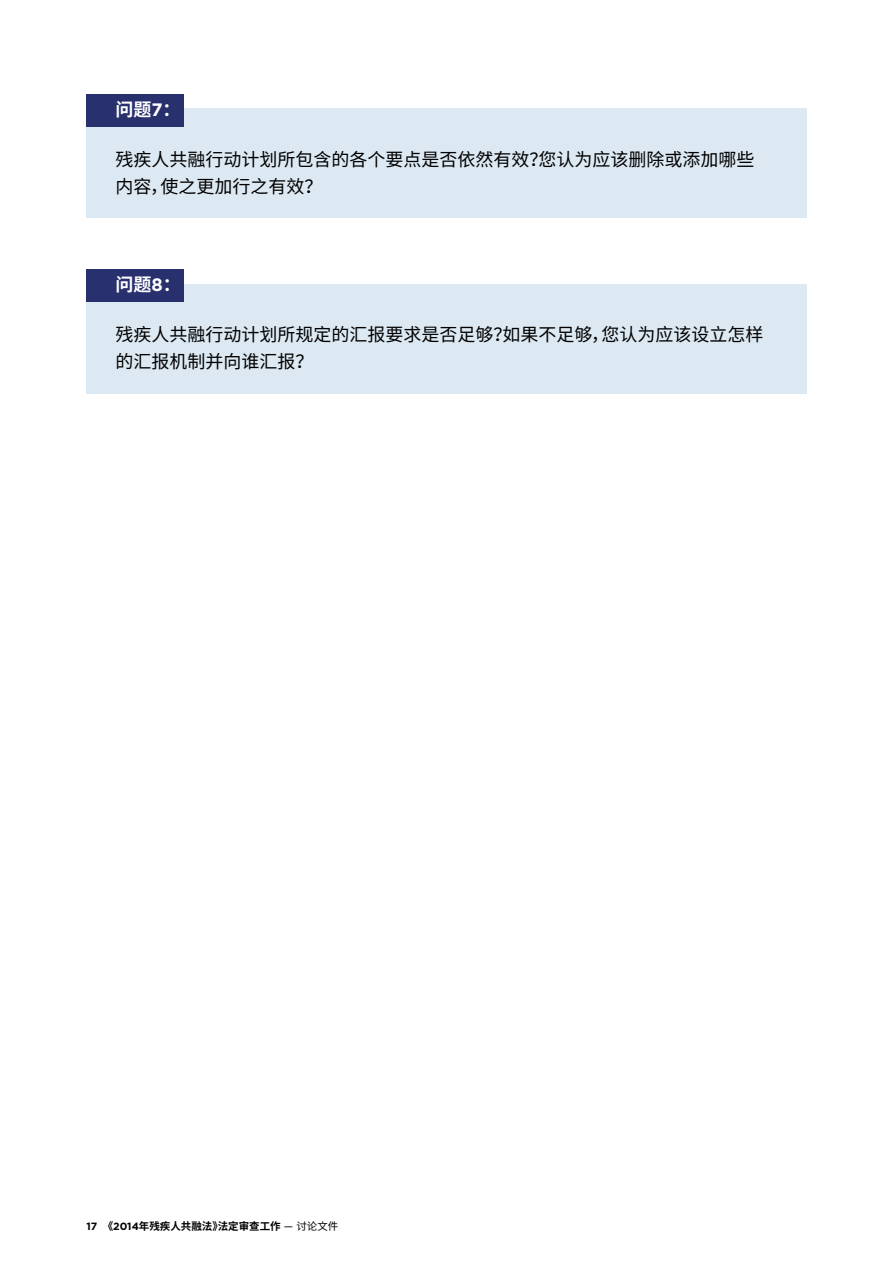
<style>
.page{position:relative;width:893px;height:1263px;background:#fff}
.page>*{position:absolute;margin:0;border:0;box-sizing:border-box;transform-origin:0 0}
.t1{font:18px/27px "Noto Sans CJ Ksc";color:#000}
.t2{font:700 18px "Noto Sans CJ Ksc";color:#fff}
.t3{font:700 10.5px "Noto Sans CJ Ksc";color:#000}
.s1{font-family:"Gotham HTF"}
.s2{font-family:"Gotham HTF";font-weight:400}
.s3{font-weight:400}
</style>
<div class="page">
<div style="left:86px;top:109px;width:721px;height:109px;background:#dce8f2"></div>
<div style="left:86px;top:94px;width:98px;height:32px;background:#28306e"></div>
<div style="left:86px;top:284px;width:721px;height:109px;background:#dce8f2"></div>
<div style="left:86px;top:269px;width:98px;height:32px;background:#28306e"></div>
<p class="t2" style="left:115px;top:99px;width:67px">问题<span class="s1">7</span>：</p>
<p class="t1" style="left:115px;top:146px;width:641px">残疾人共融行动计划所包含的各个要点是否依然有效？您认为应该删除或添加哪些内容，使之更加行之有效？</p>
<p class="t2" style="left:115px;top:275px;width:67px">问题<span class="s1">8</span>：</p>
<p class="t1" style="left:115px;top:321px;width:650px">残疾人共融行动计划所规定的汇报要求是否足够？如果不足够，您认为应该设立怎样的汇报机制并向谁汇报？</p>
<p class="t3" style="left:86px;top:1220px;width:253px"><span class="s1">17</span> 《<span class="s1">2014</span>年残疾人共融法》法定审查工作 <span class="s2">—</span> <span class="s3">讨论文件</span></p>
</div>
